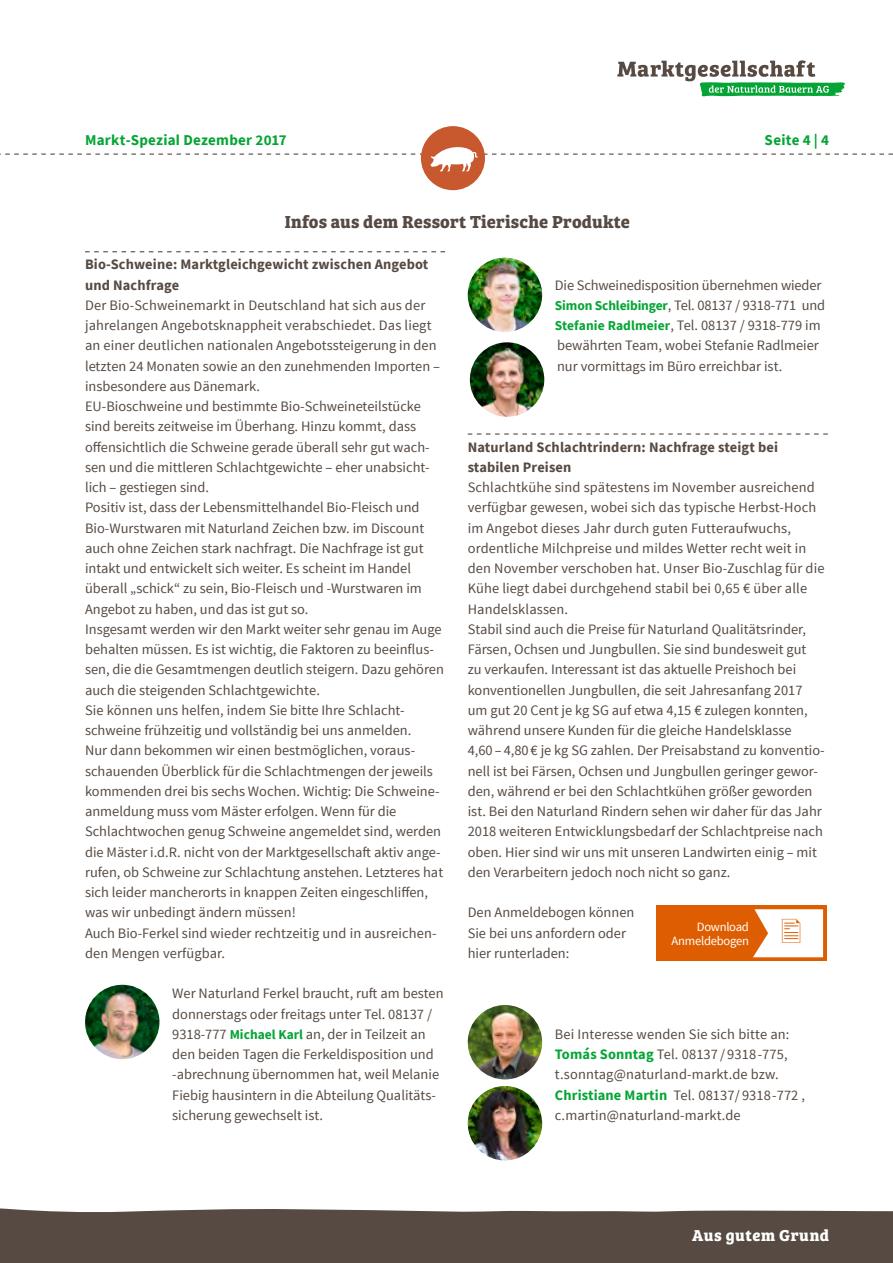
<style>
.page{position:relative;width:893px;height:1263px;background:#fff}
.page>*{position:absolute;margin:0;border:0;box-sizing:border-box;transform-origin:0 0}
.t1{font:700 18px "Bree Serif";letter-spacing:.01em;color:#564a42}
.t2{font:700 16.35px "Bree Serif";letter-spacing:.03em;color:#fff}
.t3{font:700 15px "Source Sans Pro";letter-spacing:.015em;color:#05a535}
.t4{font:14.4px/20.2px "Source Sans Pro";color:#564a42}
.t5{font:700 14.4px/20.2px "Source Sans Pro";letter-spacing:.01em;color:#564a42}
.t6{font:12.6px "Source Sans Pro";letter-spacing:-.02em;color:#fff}
.s1{font-weight:700;font-size:13.5px;color:#05a535}
.s2{font-weight:700;color:#05a535}
</style>
<div class="page">
<div style="left:0;top:1208px;width:893px;height:55px;background:#564a42"></div>
<svg style="left:617px;top:60px;width:228px;height:36px"></svg>
<div style="left:421px;top:126px;width:64px;height:64px;background:#c8582e;border-radius:50%"></div>
<svg style="left:0;top:145px;width:893px;height:26px"></svg>
<svg style="left:468px;top:433px;width:360px;height:2px"></svg>
<img style="left:85px;top:985px;width:74px;height:74px;border-radius:37px">
<img style="left:468px;top:258px;width:74px;height:74px;border-radius:37px">
<img style="left:470px;top:342px;width:74px;height:75px;border-radius:37px">
<img style="left:468px;top:1005px;width:74px;height:74px;border-radius:37px">
<img style="left:468px;top:1086px;width:74px;height:74px;border-radius:37px">
<svg style="left:85px;top:251px;width:360px;height:1px"></svg>
<div style="left:656px;top:905px;width:170px;height:56px;background:#de5d00"></div>
<svg style="left:753px;top:909px;width:70px;height:48px;background:#fbebe0"></svg>
<p class="t3" style="left:85px;top:130px;width:203px">Markt-Spezial Dezember 2017</p>
<p class="t3" style="left:765px;top:130px;width:66px">Seite 4 | 4</p>
<p class="t1" style="left:285px;top:208px;width:346px">Infos aus dem Ressort Tierische Produkte</p>
<p class="t5" style="left:85px;top:254px;width:345px">Bio-Schweine: Marktgleichgewicht zwischen Angebot und Nachfrage</p>
<p class="t4" style="left:85px;top:295px;width:360px">Der Bio-Schweinemarkt in Deutschland hat sich aus der jahrelangen Angebotsknappheit verabschiedet. Das liegt an einer deutlichen nationalen Angebotssteigerung in den letzten 24 Monaten sowie an den zunehmenden Importen – insbesondere aus Dänemark.<br>EU-Bioschweine und bestimmte Bio-Schweineteilstücke sind bereits zeitweise im Überhang. Hinzu kommt, dass offensichtlich die Schweine gerade überall sehr gut wach&shy;sen und die mittleren Schlachtgewichte – eher unabsicht&shy;lich – gestiegen sind.<br>Positiv ist, dass der Lebensmittelhandel Bio-Fleisch und Bio-Wurstwaren mit Naturland Zeichen bzw. im Discount auch ohne Zeichen stark nachfragt. Die Nachfrage ist gut intakt und entwickelt sich weiter. Es scheint im Handel überall „schick“ zu sein, Bio-Fleisch und -Wurstwaren im Angebot zu haben, und das ist gut so.<br>Insgesamt werden wir den Markt weiter sehr genau im Auge behalten müssen. Es ist wichtig, die Faktoren zu beeinflus&shy;sen, die die Gesamtmengen deutlich steigern. Dazu gehören auch die steigenden Schlachtgewichte.<br>Sie können uns helfen, indem Sie bitte Ihre Schlacht&shy;schweine frühzeitig und vollständig bei uns anmelden.<br>Nur dann bekommen wir einen bestmöglichen, voraus&shy;schauenden Überblick für die Schlachtmengen der jeweils kommenden drei bis sechs Wochen. Wichtig: Die Schweine&shy;anmeldung muss vom Mäster erfolgen. Wenn für die Schlachtwochen genug Schweine angemeldet sind, werden die Mäster i.d.R. nicht von der Marktgesellschaft aktiv ange&shy;rufen, ob Schweine zur Schlachtung anstehen. Letzteres hat sich leider mancherorts in knappen Zeiten eingeschliffen, was wir unbedingt ändern müssen!<br>Auch Bio-Ferkel sind wieder rechtzeitig und in ausreichen&shy;den Mengen verfügbar.</p>
<p class="t4" style="left:172px;top:984px;width:273px">Wer Naturland Ferkel braucht, ruft am besten donnerstags oder freitags unter Tel. 08137 / 9318-777 <span class="s1">Michael Karl</span> an, der in Teilzeit an den beiden Tagen die Ferkeldisposition und -abrechnung übernommen hat, weil Melanie Fiebig hausintern in die Abteilung Qualitäts&shy;sicherung gewechselt ist.</p>
<p class="t4" style="left:555px;top:275px;width:272px">Die Schweinedisposition übernehmen wieder <span class="s1">Simon Schleibinger</span>, Tel. 08137 / 9318-771 und <span class="s1">Stefanie Radlmeier</span>, Tel. 08137 / 9318-779 im bewährten Team, wobei Stefanie Radlmeier nur vormittags im Büro erreichbar ist.</p>
<p class="t5" style="left:468px;top:436px;width:312px">Naturland Schlachtrindern: Nachfrage steigt bei stabilen Preisen</p>
<p class="t4" style="left:468px;top:477px;width:358px">Schlachtkühe sind spätestens im November ausreichend verfügbar gewesen, wobei sich das typische Herbst-Hoch im Angebot dieses Jahr durch guten Futteraufwuchs, ordentliche Milchpreise und mildes Wetter recht weit in den November verschoben hat. Unser Bio-Zuschlag für die Kühe liegt dabei durchgehend stabil bei 0,65 € über alle Handelsklassen.<br>Stabil sind auch die Preise für Naturland Qualitätsrinder, Färsen, Ochsen und Jungbullen. Sie sind bundesweit gut<br>zu verkaufen. Interessant ist das aktuelle Preishoch bei konventionellen Jungbullen, die seit Jahresanfang 2017 um gut 20 Cent je kg SG auf etwa 4,15 € zulegen konnten, während unsere Kunden für die gleiche Handelsklasse<br>4,60 – 4,80 € je kg SG zahlen. Der Preisabstand zu konventio&shy;nell ist bei Färsen, Ochsen und Jungbullen geringer gewor&shy;den, während er bei den Schlachtkühen größer geworden ist. Bei den Naturland Rindern sehen wir daher für das Jahr 2018 weiteren Entwicklungsbedarf der Schlachtpreise nach oben. Hier sind wir uns mit unseren Landwirten einig – mit den Verarbeitern jedoch noch nicht so ganz.</p>
<p class="t4" style="left:468px;top:903px;width:168px">Den Anmeldebogen können<br>Sie bei uns anfordern oder hier runterladen:</p>
<p class="t6" style="left:697px;top:919px;width:54px">Download</p>
<p class="t6" style="left:671px;top:933px;width:79px">Anmeldebogen</p>
<p class="t4" style="left:555px;top:1024px;width:252px">Bei Interesse wenden Sie sich bitte an:<br><span class="s2">Tomás Sonntag</span> Tel. 08137 / 9318-775, t.sonntag@naturland-markt.de bzw.<br><span class="s2">Christiane Martin</span> Tel. 08137/ 9318-772 , c.martin@naturland-markt.de</p>
<p class="t2" style="left:692px;top:1223px;width:139px">Aus gutem Grund</p>
</div>
